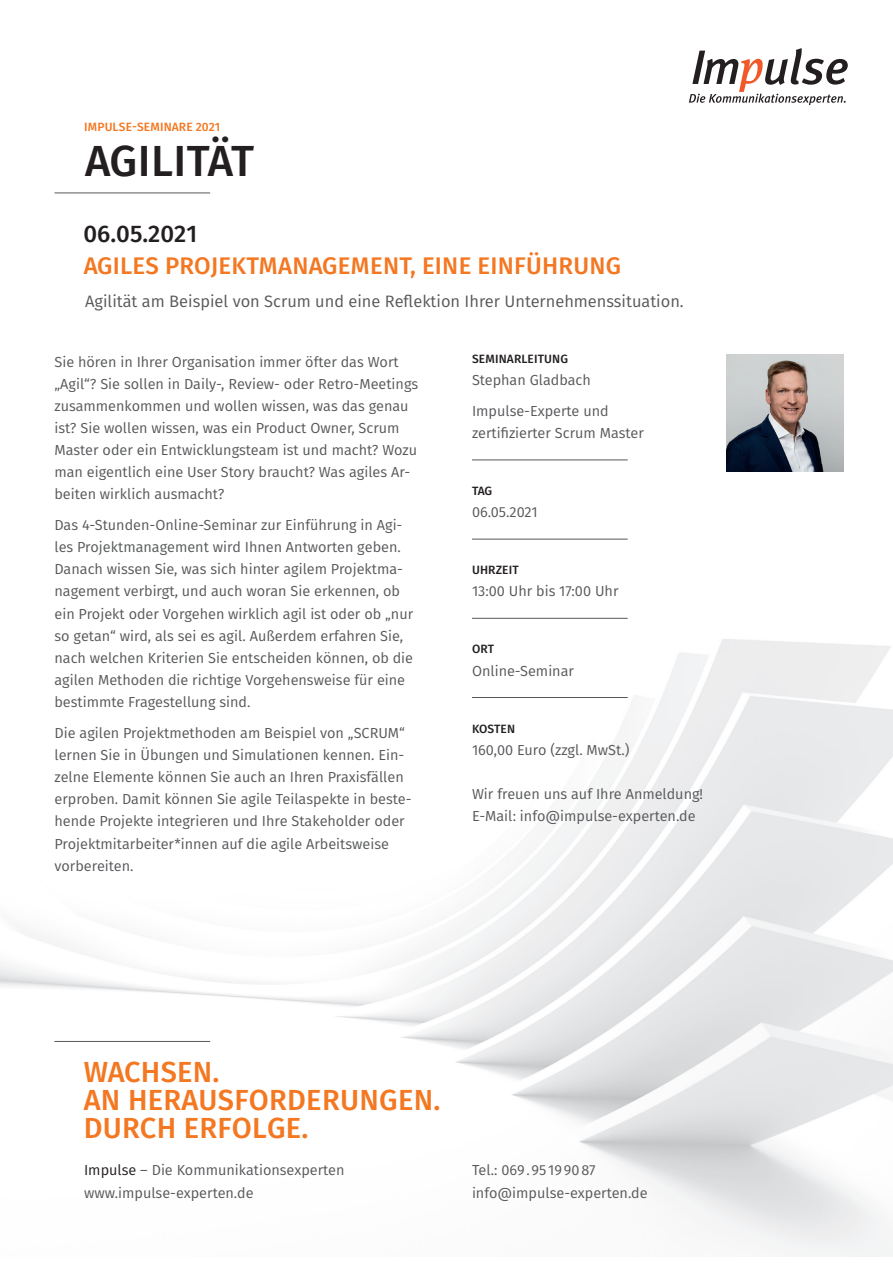
<style>
.page{position:relative;width:893px;height:1263px;background:#fff}
.page>*{position:absolute;margin:0;border:0;box-sizing:border-box;transform-origin:0 0}
.t1{font:500 43.5px "Fira Sans";letter-spacing:.01em;color:#231f20}
.t2{font:500 29.1px/27.8px "Fira Sans";letter-spacing:.01em;color:#f47721}
.t3{font:500 24px "Fira Sans";letter-spacing:.01em;color:#f47721}
.t4{font:500 24px "Fira Sans";color:#231f20}
.t5{font:16.5px "Fira Sans";color:#57585a}
.t6{font:14.55px/22.2px "Fira Sans";color:#57585a}
.t7{font:500 12px "Fira Sans";letter-spacing:.01em;color:#231f20}
.t8{font:500 12px "Fira Sans";letter-spacing:.01em;color:#f47721}
.s1{color:#231f20}
</style>
<div class="page">
<svg style="left:689px;top:48px;width:159px;height:57px"></svg>
<hr style="left:54px;top:1041px;width:156px;height:1px;background:#57585a">
<hr style="left:54px;top:193px;width:156px;height:1px;background:#57585a">
<hr style="left:472px;top:460px;width:156px;height:1px;background:#57585a">
<hr style="left:472px;top:539px;width:156px;height:1px;background:#57585a">
<hr style="left:472px;top:618px;width:156px;height:1px;background:#57585a">
<hr style="left:472px;top:697px;width:156px;height:1px;background:#57585a">
<img style="left:726px;top:354px;width:118px;height:117px">
<p class="t8" style="left:84px;top:118px;width:138px">IMPULSE-SEMINARE 2021</p>
<h1 class="t1" style="left:85px;top:130px;width:171px">AGILITÄT</h1>
<h3 class="t4" style="left:84px;top:217px;width:115px">06.05.2021</h3>
<h3 class="t3" style="left:84px;top:249px;width:539px">AGILES PROJEKTMANAGEMENT, EINE EINFÜHRUNG</h3>
<p class="t5" style="left:85px;top:289px;width:600px">Agilität am Beispiel von Scrum und eine Reflektion Ihrer Unternehmenssituation.</p>
<p class="t6" style="left:54px;top:350px;width:365px">Sie hören in Ihrer Organisation immer öfter das Wort „Agil“? Sie sollen in Daily-, Review- oder Retro-Meetings zusammenkommen und wollen wissen, was das genau ist? Sie wollen wissen, was ein Product Owner, Scrum Master oder ein Entwicklungsteam ist und macht? Wozu man eigentlich eine User Story braucht? Was agiles Ar&shy;beiten wirklich ausmacht?</p>
<p class="t6" style="left:54px;top:513px;width:360px">Das 4-Stunden-Online-Seminar zur Einführung in Agi&shy;les Projektmanagement wird Ihnen Antworten geben.<br>Danach wissen Sie, was sich hinter agilem Projektma&shy;nagement verbirgt, und auch woran Sie erkennen, ob ein Projekt oder Vorgehen wirklich agil ist oder ob „nur so getan“ wird, als sei es agil. Außerdem erfahren Sie, nach welchen Kriterien Sie entscheiden können, ob die agilen Methoden die richtige Vorgehensweise für eine bestimmte Fragestellung sind.</p>
<p class="t6" style="left:54px;top:721px;width:359px">Die agilen Projektmethoden am Beispiel von „SCRUM“ lernen Sie in Übungen und Simulationen kennen. Ein&shy;zelne Elemente können Sie auch an Ihren Praxisfällen erproben. Damit können Sie agile Teilaspekte in beste&shy;hende Projekte integrieren und Ihre Stakeholder oder Projektmitarbeiter*innen auf die agile Arbeitsweise vorbereiten.</p>
<p class="t7" style="left:472px;top:350px;width:98px">SEMINARLEITUNG</p>
<p class="t6" style="left:472px;top:364px;width:138px;line-height:30.6px">Stephan Gladbach<br>Impulse-Experte und</p>
<p class="t6" style="left:472px;top:421px;width:173px">zertifizierter Scrum Master</p>
<p class="t7" style="left:472px;top:482px;width:22px">TAG</p>
<p class="t6" style="left:472px;top:501px;width:67px">06.05.2021</p>
<p class="t7" style="left:472px;top:562px;width:48px">UHRZEIT</p>
<p class="t6" style="left:472px;top:580px;width:148px">13:00 Uhr bis 17:00 Uhr</p>
<p class="t7" style="left:472px;top:641px;width:24px">ORT</p>
<p class="t6" style="left:472px;top:659px;width:104px">Online-Seminar</p>
<p class="t7" style="left:472px;top:720px;width:45px">KOSTEN</p>
<p class="t6" style="left:472px;top:738px;width:159px">160,00 Euro (zzgl. MwSt.)</p>
<p class="t6" style="left:472px;top:782px;width:233px">Wir freuen uns auf Ihre Anmeldung!<br>E-Mail: info@impulse-experten.de</p>
<h2 class="t2" style="left:84px;top:1058px;width:358px">WACHSEN.<br>AN HERAUSFORDERUNGEN.<br>DURCH ERFOLGE.</h2>
<p class="t6" style="left:84px;top:1159px;width:262px"><span class="s1">Impulse</span> – Die Kommunikationsexperten www.impulse-experten.de</p>
<p class="t6" style="left:472px;top:1159px;width:177px">Tel.: 069.95 199087 info@impulse-experten.de</p>
</div>
